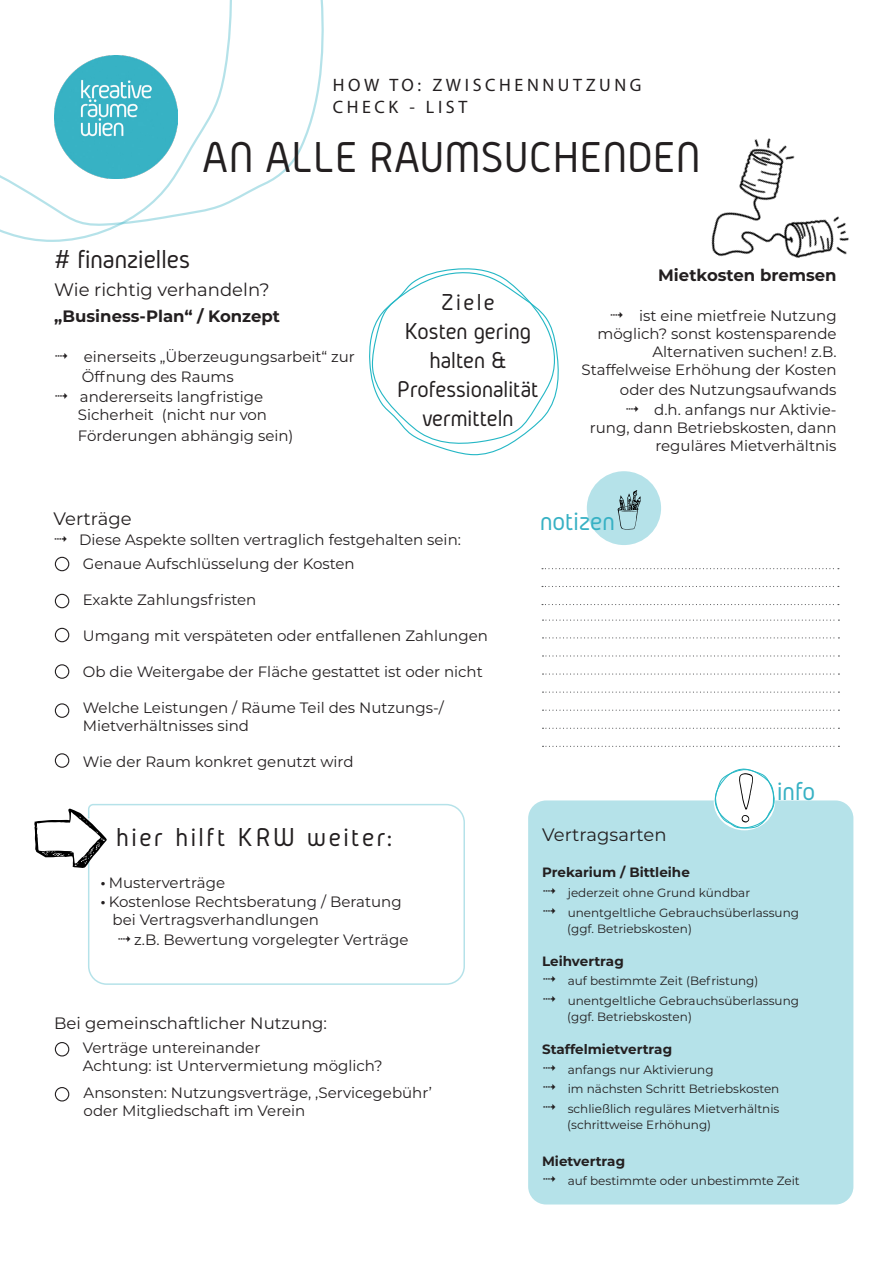
<style>
.page{position:relative;width:893px;height:1263px;background:#fff}
.page>*{position:absolute;margin:0;border:0;box-sizing:border-box;transform-origin:0 0}
.t1{font:45px "Gidolinya";color:#231f20}
.t2{font:27px "Gidolinya";letter-spacing:.085em;color:#231f20}
.t3{font:27px "Gidolinya";color:#231f20}
.t4{font:27px "Gidolinya";color:#37b1c4}
.t5{font:24px "Gidolinya";color:#231f20}
.t6{font:18px "Montserrat";color:#231f20}
.t7{font:18px "Myriad Pro";letter-spacing:.2em;color:#231f20}
.t8{font:700 16.5px "Montserrat";color:#231f20}
.t9{font:16.5px "Montserrat";color:#231f20}
.t10{font:15px/18px "Montserrat";color:#231f20}
.t11{font:700 13.5px "Montserrat";color:#231f20}
.t12{font:12px "Montserrat";color:#231f20}
.s1{font-family:"Myriad Pro";font-size:16.5px}
</style>
<div class="page">
<svg style="left:88px;top:804px;width:377px;height:181px"></svg>
<svg style="left:0;top:0;width:324px;height:242px"></svg>
<img style="left:711px;top:138px;width:138px;height:120px">
<svg style="left:369px;top:268px;width:190px;height:188px"></svg>
<div style="left:528px;top:800px;width:325px;height:404px;background:#b5e2e9;border-radius:18px"></div>
<svg style="left:714px;top:768px;width:62px;height:61px"></svg>
<svg style="left:34px;top:809px;width:73px;height:59px"></svg>
<div style="left:587px;top:471px;width:74px;height:74px;background:#b5e2e9;border-radius:50%"></div>
<svg style="left:542px;top:619px;width:297px;height:2px"></svg>
<svg style="left:617px;top:490px;width:24px;height:40px"></svg>
<svg style="left:542px;top:637px;width:297px;height:1px"></svg>
<svg style="left:542px;top:746px;width:297px;height:1px"></svg>
<svg style="left:542px;top:728px;width:297px;height:1px"></svg>
<svg style="left:542px;top:710px;width:297px;height:1px"></svg>
<svg style="left:542px;top:691px;width:297px;height:2px"></svg>
<svg style="left:542px;top:673px;width:297px;height:2px"></svg>
<svg style="left:542px;top:655px;width:297px;height:1px"></svg>
<svg style="left:542px;top:568px;width:297px;height:1px"></svg>
<svg style="left:542px;top:586px;width:297px;height:1px"></svg>
<svg style="left:542px;top:604px;width:297px;height:1px"></svg>
<div style="left:55px;top:557px;width:14px;height:14px;border:1px solid #231f20;border-radius:50%"></div>
<div style="left:55px;top:594px;width:14px;height:14px;border:1px solid #231f20;border-radius:50%"></div>
<div style="left:55px;top:628px;width:14px;height:14px;border:1px solid #231f20;border-radius:50%"></div>
<div style="left:55px;top:664px;width:14px;height:15px;border:1px solid #231f20;border-radius:50%"></div>
<div style="left:55px;top:703px;width:14px;height:15px;border:1px solid #231f20;border-radius:50%"></div>
<div style="left:55px;top:753px;width:14px;height:15px;border:1px solid #231f20;border-radius:50%"></div>
<div style="left:55px;top:1042px;width:14px;height:14px;border:1px solid #231f20;border-radius:50%"></div>
<div style="left:55px;top:1087px;width:14px;height:14px;border:1px solid #231f20;border-radius:50%"></div>
<p class="t7" style="left:333px;top:74px;width:310px">HOW TO: ZWISCHENNUTZUNG</p>
<p class="t7" style="left:333px;top:96px;width:136px">CHECK - LIST</p>
<p class="t1" style="left:202px;top:132px;width:500px">AN ALLE RAUMSUCHENDEN</p>
<p class="t3" style="left:54px;top:244px;width:137px"># finanzielles</p>
<p class="t6" style="left:54px;top:277px;width:217px">Wie richtig verhandeln?</p>
<p class="t8" style="left:54px;top:305px;width:227px">„Business-Plan“ / Konzept</p>
<p class="t10" style="left:82px;top:346px;width:275px;line-height:19.8px;text-indent:-28px">✔ einerseits „Überzeugungsarbeit“ zur<br>Öffnung des Raums</p>
<p class="t10" style="left:54px;top:387px;width:210px">✔ andererseits langfristige</p>
<p class="t10" style="left:78px;top:405px;width:191px">Sicherheit (nicht nur von</p>
<p class="t10" style="left:78px;top:426px;width:217px">Förderungen abhängig sein)</p>
<p class="t5" style="left:441px;top:289px;width:55px">Ziele</p>
<p class="t5" style="left:405px;top:318px;width:128px">Kosten gering</p>
<p class="t5" style="left:429px;top:347px;width:78px">halten &amp;</p>
<p class="t5" style="left:397px;top:376px;width:143px">Professionalität</p>
<p class="t5" style="left:422px;top:404px;width:93px">vermitteln</p>
<p class="t8" style="left:658px;top:264px;width:180px">Mietkosten bremsen</p>
<p class="t10" style="left:609px;top:306px;width:229px">✔ ist eine mietfreie Nutzung</p>
<p class="t10" style="left:597px;top:324px;width:241px">möglich? sonst kostensparende</p>
<p class="t10" style="left:652px;top:342px;width:186px">Alternativen suchen! z.B.</p>
<p class="t10" style="left:581px;top:360px;width:257px">Staffelweise Erhöhung der Kosten</p>
<p class="t10" style="left:620px;top:380px;width:218px">oder des Nutzungsaufwands</p>
<p class="t10" style="left:590px;top:400px;width:248px;text-align:right">✔ d.h. anfangs nur Aktivie&shy;rung, dann Betriebskosten, dann reguläres Mietverhältnis</p>
<p class="t6" style="left:54px;top:507px;width:80px">Verträge</p>
<p class="t10" style="left:54px;top:530px;width:409px">✔ Diese Aspekte sollten vertraglich festgehalten sein:</p>
<p class="t10" style="left:83px;top:554px;width:273px">Genaue Aufschlüsselung der Kosten</p>
<p class="t10" style="left:83px;top:590px;width:175px">Exakte Zahlungsfristen</p>
<p class="t10" style="left:83px;top:626px;width:407px">Umgang mit verspäteten oder entfallenen Zahlungen</p>
<p class="t10" style="left:83px;top:662px;width:401px">Ob die Weitergabe der Fläche gestattet ist oder nicht</p>
<p class="t10" style="left:83px;top:698px;width:363px">Welche Leistungen / Räume Teil des Nutzungs-/</p>
<p class="t10" style="left:83px;top:716px;width:168px">Mietverhältnisses sind</p>
<p class="t10" style="left:83px;top:752px;width:272px">Wie der Raum konkret genutzt wird</p>
<p class="t2" style="left:116px;top:822px;width:277px">hier hilft KRW weiter:</p>
<p class="t10" style="left:101px;top:873px;width:126px"><span class="s1">•</span> Musterverträge</p>
<p class="t10" style="left:112px;top:892px;width:291px;text-indent:-12px"><span class="s1">•</span> Kostenlose Rechtsberatung / Beratung bei Vertragsverhandlungen</p>
<p class="t10" style="left:117px;top:930px;width:293px">✔ z.B. Bewertung vorgelegter Verträge</p>
<p class="t9" style="left:54px;top:1012px;width:274px">Bei gemeinschaftlicher Nutzung:</p>
<p class="t10" style="left:83px;top:1038px;width:301px">Verträge untereinander<br>Achtung: ist Untervermietung möglich?</p>
<p class="t10" style="left:84px;top:1083px;width:350px">Ansonsten: Nutzungsverträge, ‚Servicegebühr’ oder Mitgliedschaft im Verein</p>
<p class="t4" style="left:540px;top:506px;width:76px">notizen</p>
<p class="t6" style="left:542px;top:822px;width:126px">Vertragsarten</p>
<p class="t4" style="left:777px;top:776px;width:39px">info</p>
<p class="t11" style="left:542px;top:863px;width:149px">Prekarium / Bittleihe</p>
<p class="t12" style="left:542px;top:885px;width:210px">✔ jederzeit ohne Grund kündbar</p>
<p class="t12" style="left:542px;top:904px;width:258px">✔ unentgeltliche Gebrauchsüberlassung</p>
<p class="t12" style="left:567px;top:921px;width:126px">(ggf. Betriebskosten)</p>
<p class="t11" style="left:542px;top:951px;width:83px">Leihvertrag</p>
<p class="t12" style="left:542px;top:973px;width:218px">✔ auf bestimmte Zeit (Befristung)</p>
<p class="t12" style="left:542px;top:993px;width:258px">✔ unentgeltliche Gebrauchsüberlassung</p>
<p class="t12" style="left:567px;top:1009px;width:126px">(ggf. Betriebskosten)</p>
<p class="t11" style="left:542px;top:1039px;width:132px">Staffelmietvertrag</p>
<p class="t12" style="left:542px;top:1061px;width:173px">✔ anfangs nur Aktivierung</p>
<p class="t12" style="left:542px;top:1081px;width:239px">✔ im nächsten Schritt Betriebskosten</p>
<p class="t12" style="left:542px;top:1101px;width:239px">✔ schließlich reguläres Mietverhältnis</p>
<p class="t12" style="left:567px;top:1117px;width:146px">(schrittweise Erhöhung)</p>
<p class="t11" style="left:542px;top:1151px;width:85px">Mietvertrag</p>
<p class="t12" style="left:542px;top:1173px;width:259px">✔ auf bestimmte oder unbestimmte Zeit</p>
</div>
